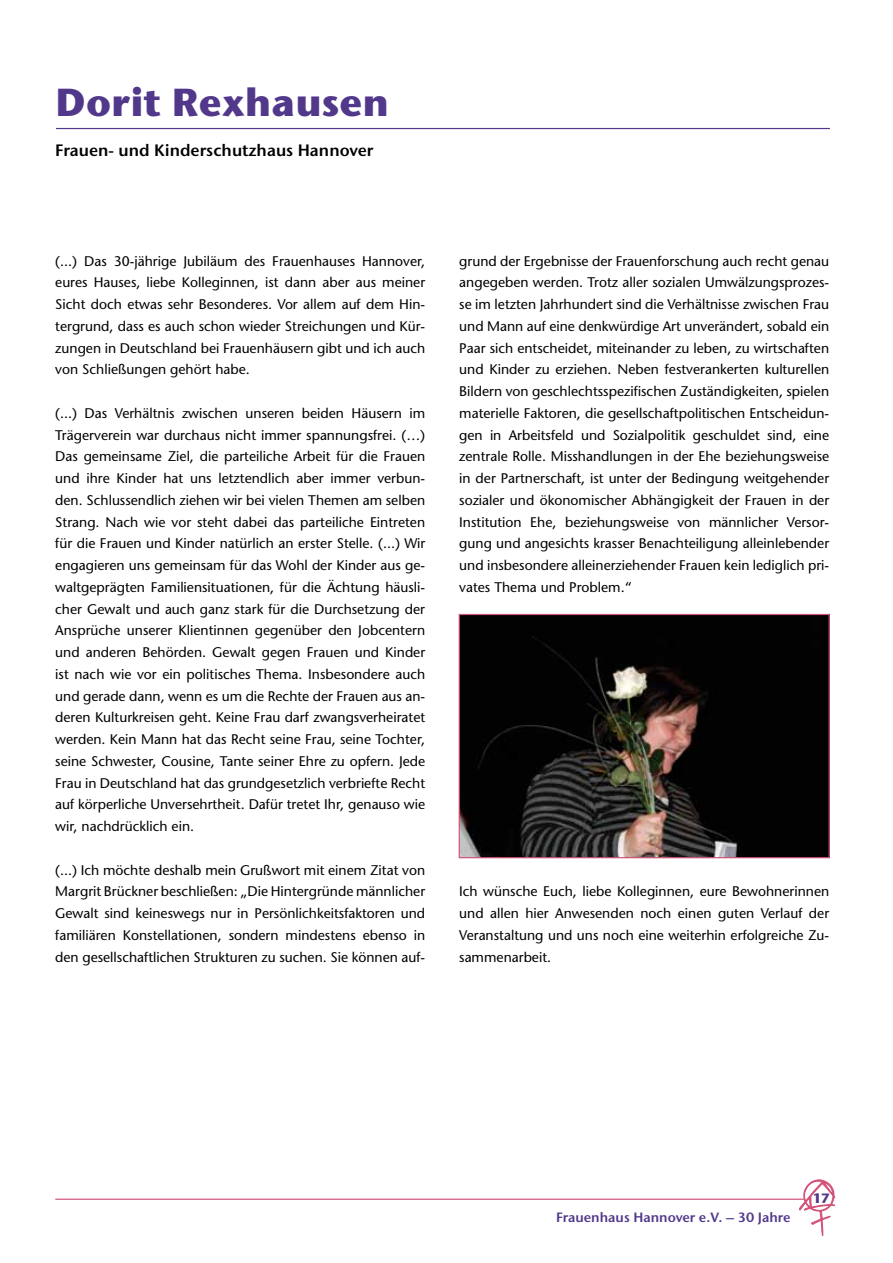
<style>
.page{position:relative;width:893px;height:1263px;background:#fff}
.page>*{position:absolute;margin:0;border:0;box-sizing:border-box;transform-origin:0 0}
.t1{font:700 39px "Stone Sans ITC";color:#51388b}
.t2{font:16.5px "Stone Sans ITC Semi";color:#000}
.t3{font:13.95px/21.8px "Stone Sans";color:#000;text-align:justify}
.t4{font:13.5px "Stone Sans ITC Semi";color:#51388b}
.t5{font:700 13.5px "Stone Sans";color:#51388b}
</style>
<div class="page">
<hr style="left:55px;top:1198px;width:749px;height:2px;background:#d35379">
<svg style="left:799px;top:1179px;width:36px;height:56px"></svg>
<img style="left:461px;top:616px;width:367px;height:240px">
<div style="left:459px;top:614px;width:371px;height:244px;border:1px solid #d35379"></div>
<hr style="left:56px;top:128px;width:774px;height:1px;background:#51388b">
<h1 class="t1" style="left:55px;top:77px;width:335px">Dorit Rexhausen</h1>
<p class="t2" style="left:55px;top:140px;width:320px">Frauen- und Kinderschutzhaus Hannover</p>
<p class="t3" style="left:55px;top:250px;width:371px">(...) Das 30-jährige Jubiläum des Frauenhauses Hannover, eures Hauses, liebe Kolleginnen, ist dann aber aus meiner Sicht doch etwas sehr Besonderes. Vor allem auf dem Hin&shy;tergrund, dass es auch schon wieder Streichungen und Kür&shy;zungen in Deutschland bei Frauenhäusern gibt und ich auch von Schließungen gehört habe.</p>
<p class="t3" style="left:55px;top:402px;width:371px">(...) Das Verhältnis zwischen unseren beiden Häusern im Trägerverein war durchaus nicht immer spannungsfrei. (…)<br>Das gemeinsame Ziel, die parteiliche Arbeit für die Frauen und ihre Kinder hat uns letztendlich aber immer verbun&shy;den. Schlussendlich ziehen wir bei vielen Themen am selben Strang. Nach wie vor steht dabei das parteiliche Eintreten für die Frauen und Kinder natürlich an erster Stelle. (...) Wir engagieren uns gemeinsam für das Wohl der Kinder aus ge&shy;waltgeprägten Familiensituationen, für die Ächtung häusli&shy;cher Gewalt und auch ganz stark für die Durchsetzung der Ansprüche unserer Klientinnen gegenüber den Jobcentern und anderen Behörden. Gewalt gegen Frauen und Kinder ist nach wie vor ein politisches Thema. Insbesondere auch und gerade dann, wenn es um die Rechte der Frauen aus an&shy;deren Kulturkreisen geht. Keine Frau darf zwangsverheiratet werden. Kein Mann hat das Recht seine Frau, seine Tochter, seine Schwester, Cousine, Tante seiner Ehre zu opfern. Jede Frau in Deutschland hat das grundgesetzlich verbriefte Recht auf körperliche Unversehrtheit. Dafür tretet Ihr, genauso wie wir, nachdrücklich ein.</p>
<p class="t3" style="left:55px;top:859px;width:371px">(...) Ich möchte deshalb mein Grußwort mit einem Zitat von Margrit Brückner beschließen: „Die Hintergründe männlicher Gewalt sind keineswegs nur in Persönlichkeitsfaktoren und familiären Konstellationen, sondern mindestens ebenso in den gesellschaftlichen Strukturen zu suchen. Sie können auf-</p>
<p class="t3" style="left:459px;top:250px;width:371px">grund der Ergebnisse der Frauenforschung auch recht genau angegeben werden. Trotz aller sozialen Umwälzungsprozes&shy;se im letzten Jahrhundert sind die Verhältnisse zwischen Frau und Mann auf eine denkwürdige Art unverändert, sobald ein Paar sich entscheidet, miteinander zu leben, zu wirtschaften und Kinder zu erziehen. Neben festverankerten kulturellen Bildern von geschlechtsspezifischen Zuständigkeiten, spielen materielle Faktoren, die gesellschaftpolitischen Entscheidun&shy;gen in Arbeitsfeld und Sozialpolitik geschuldet sind, eine zentrale Rolle. Misshandlungen in der Ehe beziehungsweise in der Partnerschaft, ist unter der Bedingung weitgehender sozialer und ökonomischer Abhängigkeit der Frauen in der Institution Ehe, beziehungsweise von männlicher Versor&shy;gung und angesichts krasser Benachteiligung alleinlebender und insbesondere alleinerziehender Frauen kein lediglich pri&shy;vates Thema und Problem.“</p>
<p class="t3" style="left:459px;top:881px;width:371px">Ich wünsche Euch, liebe Kolleginnen, eure Bewohnerinnen und allen hier Anwesenden noch einen guten Verlauf der Veranstaltung und uns noch eine weiterhin erfolgreiche Zu&shy;sammenarbeit.</p>
<p class="t4" style="left:556px;top:1209px;width:236px">Frauenhaus Hannover e.V. – 30 Jahre</p>
<p class="t5" style="left:813px;top:1190px;width:19px">17</p>
</div>
